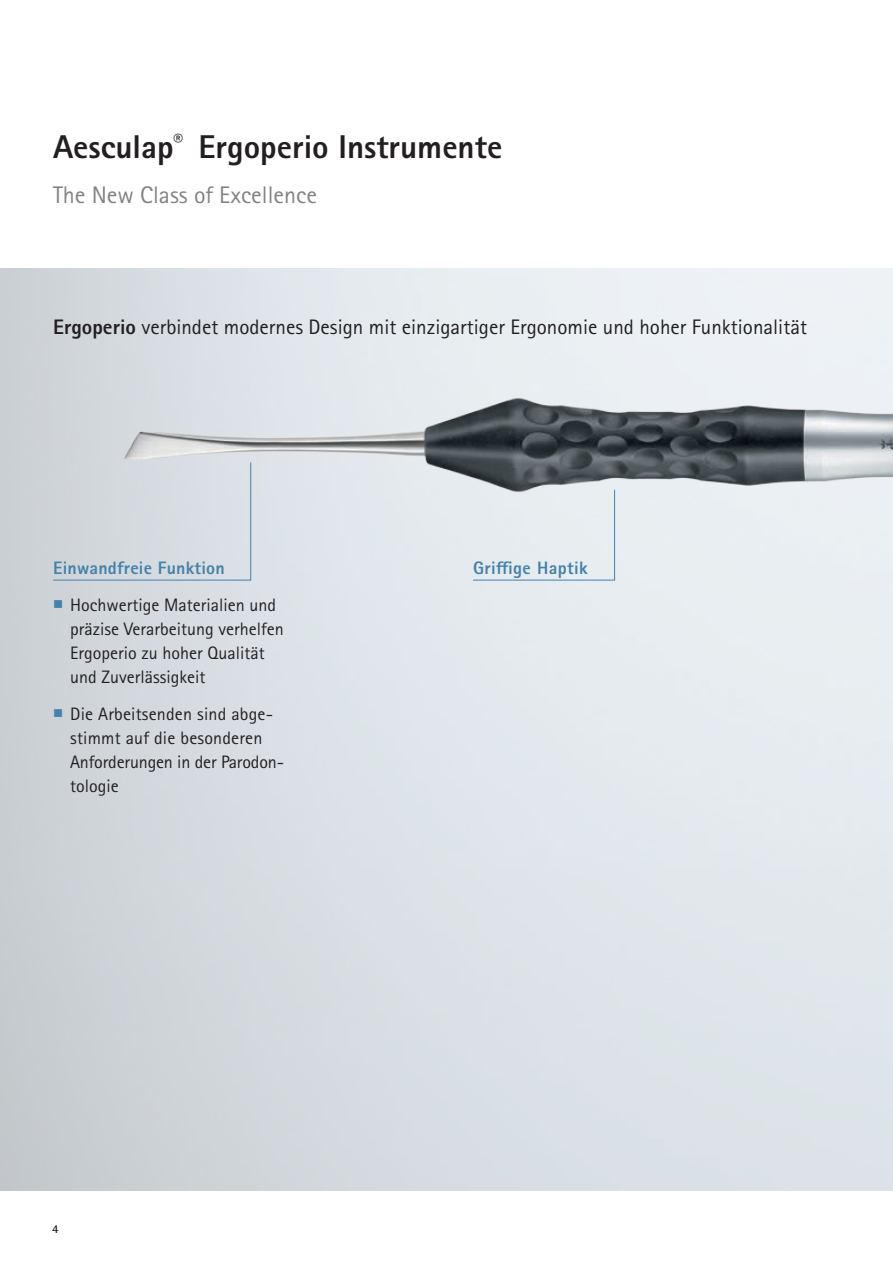
<style>
.page{position:relative;width:893px;height:1263px;background:#fff}
.page>*{position:absolute;margin:0;border:0;box-sizing:border-box;transform-origin:0 0}
.t1{font:800 33px "Rotis Sans Serif Pro";color:#231f20}
.t2{font:24px "Rotis Sans Serif Pro";color:#808285}
.t3{font:21px "Rotis Sans Serif Pro";color:#231f20}
.t4{font:18px/24px "Rotis Sans Serif Pro";color:#231f20}
.t5{font:800 18px "Rotis Sans Serif Pro";letter-spacing:.01em;color:#4681a9}
.t6{font:700 12px "Rotis Sans Serif Pro";color:#231f20}
.s1{font-weight:800}
.s2{color:#4681a9}
</style>
<div class="page">
<div style="left:52px;top:462px;width:199px;height:119px;background:#d4dadf"></div>
<div style="left:472px;top:502px;width:143px;height:79px;background:#e7edf0"></div>
<img style="left:100px;top:388px;width:793px;height:114px">
<h1 class="t1" style="left:53px;top:126px;width:451px">Aesculap<sup>®</sup> Ergoperio Instrumente</h1>
<h2 class="t2" style="left:53px;top:180px;width:265px">The New Class of Excellence</h2>
<p class="t3" style="left:53px;top:315px;width:755px"><span class="s1">Ergoperio</span> verbindet modernes Design mit einzigartiger Ergonomie und hoher Funktionalität</p>
<p class="t5" style="left:53px;top:556px;width:173px">Einwandfreie Funktion</p>
<p class="t4" style="left:70px;top:593px;width:215px;text-indent:-17px"><span class="s2">■</span> Hochwertige Materialien und präzise Verarbeitung verhelfen<br>Ergoperio zu hoher Qualität und Zuverlässigkeit</p>
<p class="t4" style="left:70px;top:702px;width:215px;text-indent:-17px"><span class="s2">■</span> Die Arbeitsenden sind abge&shy;stimmt auf die besonderen<br>Anforderungen in der Parodon&shy;tologie</p>
<p class="t6" style="left:52px;top:1221px;width:8px">4</p>
<p class="t5" style="left:473px;top:556px;width:116px">Griffige Haptik</p>
</div>
